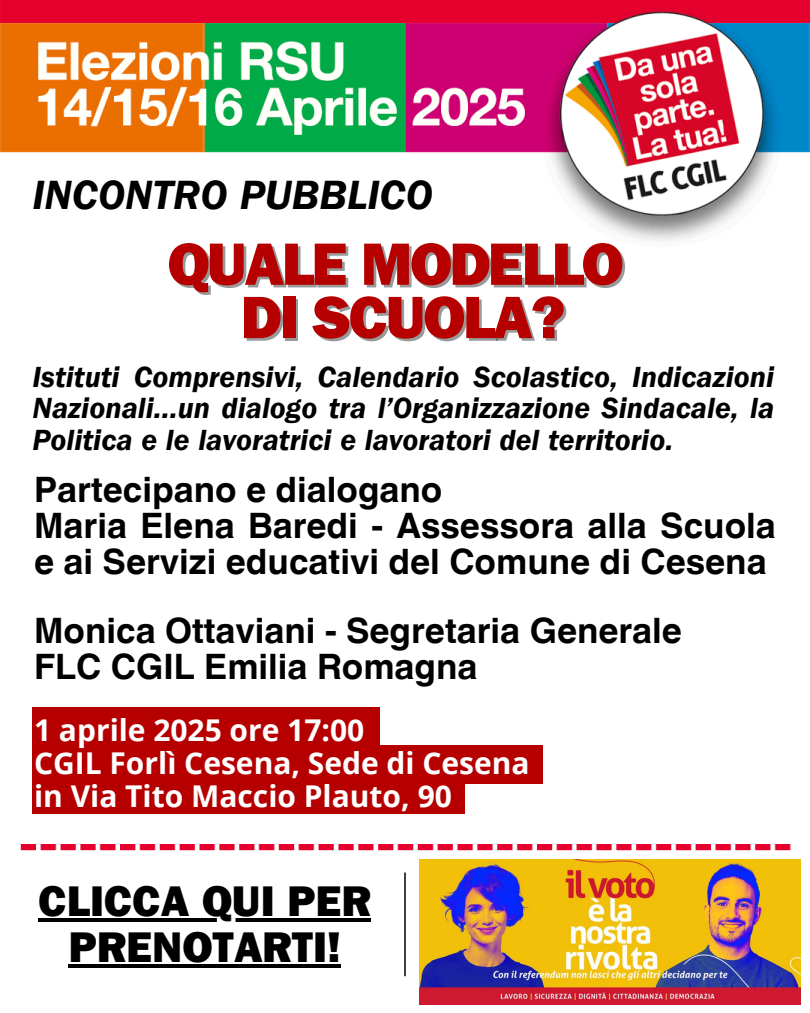
<style>
.page{position:relative;width:810px;height:1013px;background:#fff}
.page>*{position:absolute;margin:0;border:0;box-sizing:border-box;transform-origin:0 0}
.t1{font:800 60px "Franklin Gothic LT Pro";letter-spacing:-.04em;color:#b60000}
.t2{font:800 43.1px/45.8px "Franklin Gothic LT Pro";color:#000;text-align:center}
.t3{font:42px "Franklin Gothic LT Pro Dm It";color:#000}
.t4{font:700 35px/36px "Helvetica World";color:#000}
.t5{font:30px/31.5px "Franklin Gothic LT Pro Dm It";color:#000;text-align:justify}
.t6{font:700 30px "Open Sans";color:#fff}
</style>
<div class="page">
<img style="left:0;top:0;width:810px;height:1005px">
<div style="left:33px;top:707px;width:347px;height:38px;background:#b60000"></div>
<div style="left:33px;top:745px;width:510px;height:38px;background:#b60000"></div>
<div style="left:33px;top:779px;width:432px;height:35px;background:#b60000"></div>
<img style="left:420px;top:859px;width:380px;height:145px">
<hr style="left:39px;top:918px;width:332px;height:4px;background:#000">
<hr style="left:69px;top:964px;width:272px;height:4px;background:#000">
<p class="t3" style="left:33px;top:181px;width:402px">INCONTRO PUBBLICO</p>
<p class="t1" style="left:168px;top:244px;width:457px">QUALE MODELLO</p>
<h1 class="t1" style="left:241px;top:297px;width:327px">DI SCUOLA?</h1>
<p class="t5" style="left:33px;top:365px;width:743px">Istituti Comprensivi, Calendario Scolastico, Indicazioni Nazionali...un dialogo tra l’Organizzazione Sindacale, la Politica e le lavoratrici e lavoratori del territorio.</p>
<h3 class="t4" style="left:34px;top:467px;width:743px">Partecipano e dialogano<br>Maria Elena Baredi - Assessora alla Scuola e ai Servizi educativi del Comune di Cesena</h3>
<h3 class="t4" style="left:34px;top:608px;width:649px">Monica Ottaviani - Segretaria Generale<br>FLC CGIL Emilia Romagna</h3>
<p class="t6" style="left:34px;top:709px;width:332px">1 aprile 2025 ore 17:00</p>
<p class="t6" style="left:34px;top:742px;width:497px">CGIL Forlì Cesena, Sede di Cesena</p>
<p class="t6" style="left:34px;top:775px;width:419px">in Via Tito Maccio Plauto, 90</p>
<h2 class="t2" style="left:39px;top:885px;width:334px">CLICCA QUI PER<br>PRENOTARTI!</h2>
</div>
